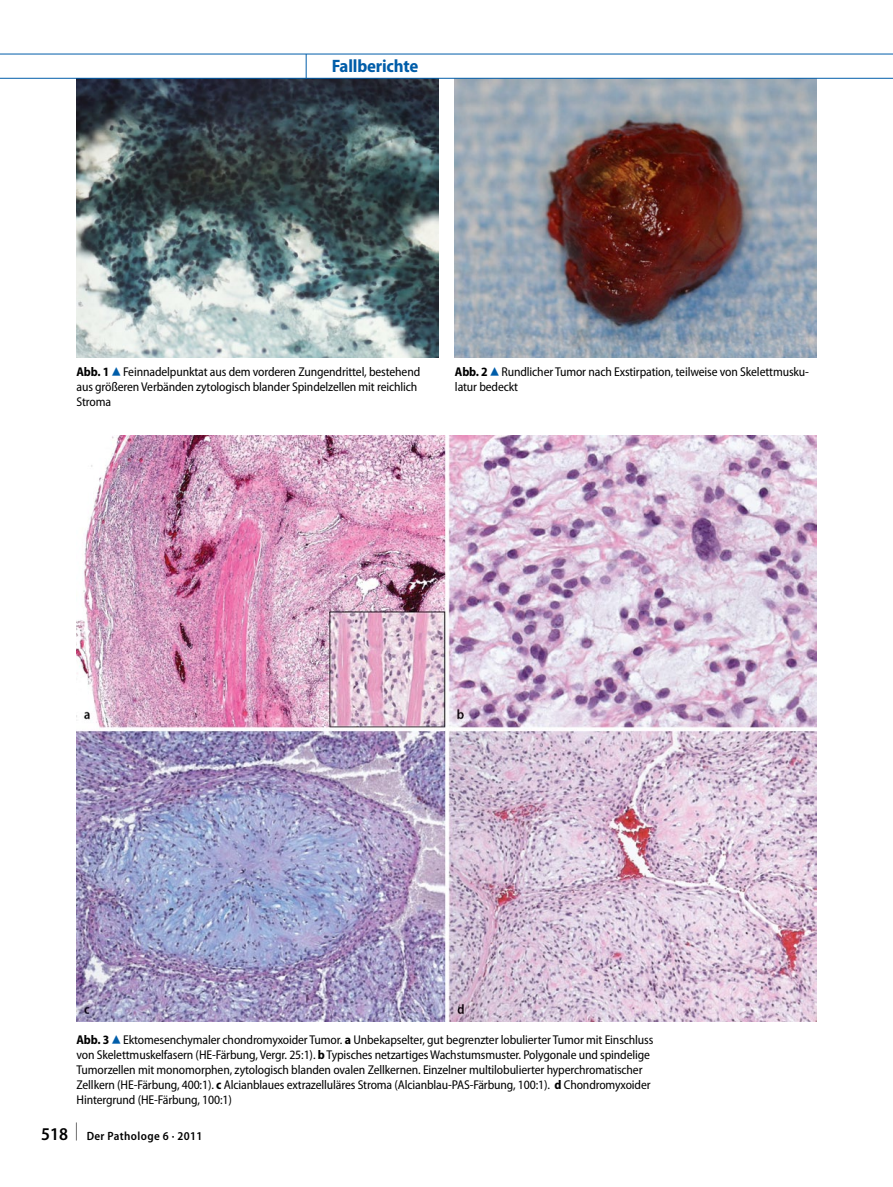
<style>
.page{position:relative;width:893px;height:1187px;background:#fff}
.page>*{position:absolute;margin:0;border:0;box-sizing:border-box;transform-origin:0 0}
._001_rubrik{font:700 semi-condensed 18px "Myriad Pro";letter-spacing:-.01em;color:#005da9}
.t1{font:600 semi-condensed 18px "Myriad Pro";color:#000}
._024_abb_legende{font:semi-condensed 12.75px/15px "Myriad Pro";letter-spacing:-.01em;color:#000}
.t2{font:600 semi-condensed 12px "Myriad Pro";letter-spacing:.03em;color:#000}
.s1{font-weight:700}
.s2{font-family:"S Buttons";font-stretch:normal;font-size:14.25px;color:#005da9}
</style>
<div class="page">
<img style="left:77px;top:79px;width:361px;height:278px">
<img style="left:455px;top:79px;width:361px;height:278px">
<img style="left:77px;top:435px;width:739px;height:586px">
<hr style="left:0;top:54px;width:893px;height:1px;background:#005da9">
<hr style="left:0;top:78px;width:893px;height:1px;background:#005da9">
<svg style="left:306px;top:54px;width:1px;height:25px"></svg>
<p class="_001_rubrik" style="left:332px;top:56px;width:88px">Fallberichte</p>
<p class="_024_abb_legende" style="left:77px;top:365px;width:345px"><span class="s1">Abb. 1</span><span class="s2">8</span>Feinnadelpunktat aus dem vorderen Zungendrittel, bestehend aus größeren Verbänden zytologisch blander Spindelzellen mit reichlich<br>Stroma</p>
<p class="_024_abb_legende" style="left:455px;top:365px;width:356px"><span class="s1">Abb. 2</span><span class="s2">8</span>Rundlicher Tumor nach Exstirpation, teilweise von Skelettmusku&shy;latur bedeckt</p>
<p class="_024_abb_legende" style="left:77px;top:1032px;width:578px"><span class="s1">Abb. 3</span><span class="s2">8</span>Ektomesenchymaler chondromyxoider Tumor. <span class="s1">a</span> Unbekapselter, gut begrenzter lobulierter Tumor mit Einschluss von Skelettmuskelfasern (HE-Färbung, Vergr. 25:1). <span class="s1">b</span>Typisches netzartigesWachstumsmuster. Polygonale und spindelige Tumorzellen mit monomorphen, zytologisch blanden ovalen Zellkernen. Einzelner multilobulierter hyperchromatischer Zellkern (HE-Färbung, 400:1). <span class="s1">c</span> Alcianblaues extrazelluläres Stroma (Alcianblau-PAS-Färbung, 100:1). <span class="s1">d</span> Chondromyxoider Hintergrund (HE-Färbung, 100:1)</p>
<p class="t1" style="left:41px;top:1123px;width:28px">518</p>
<p class="t2" style="left:76px;top:1129px;width:128px"><sup>|</sup> Der Pathologe 6 · 2011</p>
</div>
